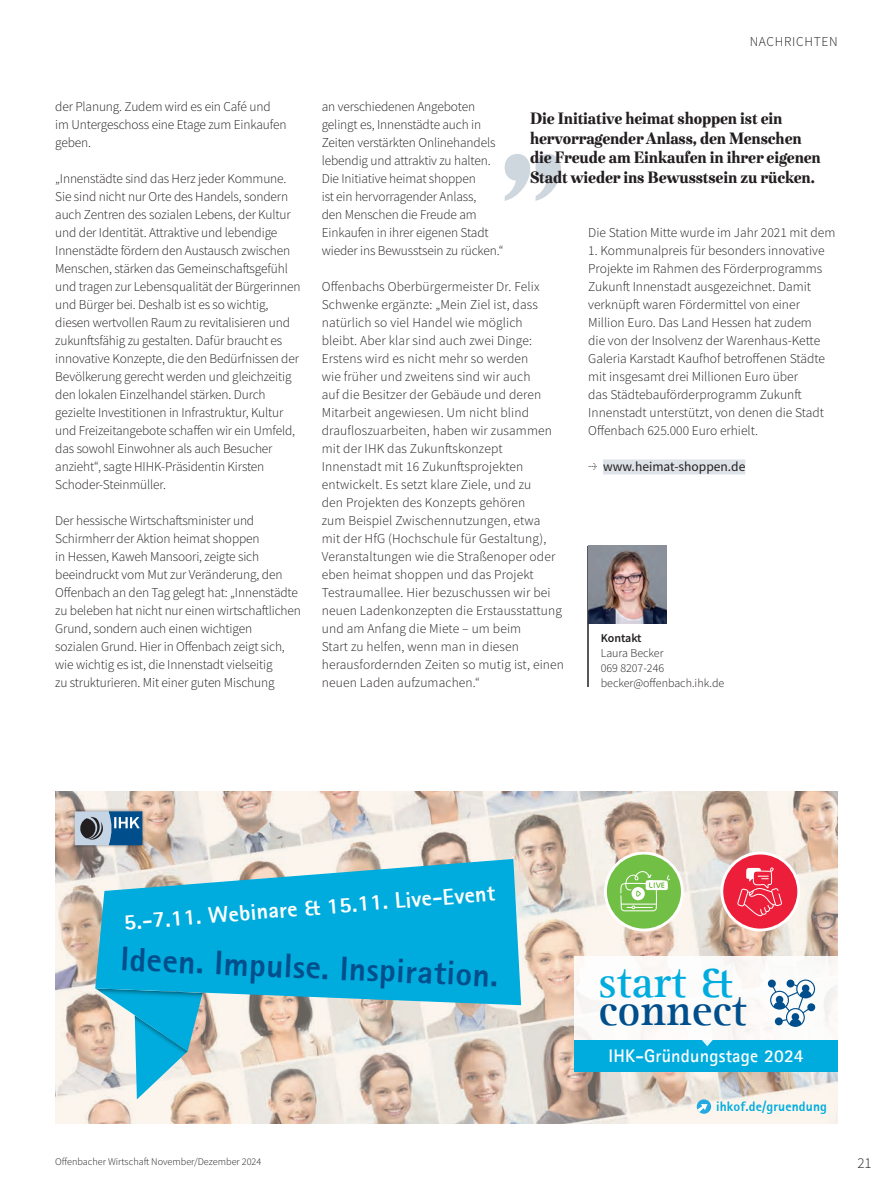
<style>
.page{position:relative;width:893px;height:1191px;background:#fff}
.page>*{position:absolute;margin:0;border:0;box-sizing:border-box;transform-origin:0 0}
.t1{font:700 44.55px "Agfa Rotis Serif";color:#004f8c}
.t2{font:700 44.55px "Agfa Rotis Serif";color:#00acdd}
.t3{font:800 33.45px "Agfa Rotis Sans Serif";color:#004f8c}
.t4{font:800 22.35px "Agfa Rotis Sans Serif";color:#fff}
.t5{font:700 18.15px "Agfa Rotis Sans Serif";letter-spacing:.01em;color:#fff}
.t6{font:900 16.5px/19.5px "Urge Text";letter-spacing:-.01em;color:#231f20}
.t7{font:300 15px "Source Sans Pro";color:#231f20}
.t8{font:300 13.5px/18px "Source Sans Pro";letter-spacing:-.01em;color:#231f20}
.t9{font:300 13.5px/18px "Source Sans Pro";letter-spacing:.01em;color:#231f20}
.t10{font:13.5px "Source Sans Pro";color:#231f20}
.t11{font:800 13.5px "Agfa Rotis Sans Serif";letter-spacing:.01em;color:#00acdd}
.t12{font:300 13.5px "Source Sans Pro";letter-spacing:.05em;color:#231f20}
.t13{font:300 12px/15px "Source Sans Pro";color:#231f20}
.t14{font:600 12px "Source Sans Pro";letter-spacing:-.005em;color:#231f20}
.t15{font:300 10.2px "Source Sans Pro";color:#231f20}
</style>
<div class="page">
<svg style="left:55px;top:791px;width:783px;height:332px;background:#dfd1c6"></svg>
<div style="left:72px;top:808px;width:73px;height:40px;background:#000001;opacity:.34"></div>
<svg style="left:75px;top:811px;width:67px;height:34px;background:#6287a6"></svg>
<svg style="left:604px;top:851px;width:80px;height:80px;background:#a7d388"></svg>
<svg style="left:95px;top:1005px;width:108px;height:94px;background:#8bc5d1"></svg>
<svg style="left:95px;top:859px;width:426px;height:146px;background:#24b2d9"></svg>
<svg style="left:720px;top:851px;width:80px;height:80px;background:#ec6a78"></svg>
<div style="left:574px;top:956px;width:264px;height:83px;background:#fff"></div>
<div style="left:575px;top:1039px;width:263px;height:32px;background:#00acdd"></div>
<svg style="left:701px;top:1039px;width:13px;height:7px"></svg>
<svg style="left:767px;top:979px;width:48px;height:48px"></svg>
<div style="left:697px;top:1099px;width:14px;height:14px;background:#24aae1;border-radius:50%"></div>
<svg style="left:697px;top:1104px;width:10px;height:8px"></svg>
<div style="left:603px;top:459px;width:142px;height:15px;background:#dde3e8"></div>
<svg style="left:505px;top:154px;width:56px;height:47px"></svg>
<hr style="left:587px;top:546px;width:2px;height:141px;background:#231f20">
<img style="left:589px;top:546px;width:78px;height:78px">
<p class="t8" style="left:55px;top:97px;width:233px">der Planung. Zudem wird es ein Café und im Untergeschoss eine Etage zum Einkaufen geben.</p>
<p class="t8" style="left:55px;top:169px;width:247px">„Innenstädte sind das Herz jeder Kommune.<br>Sie sind nicht nur Orte des Handels, sondern auch Zentren des sozialen Lebens, der Kultur und der Identität. Attraktive und lebendige Innenstädte fördern den Austausch zwischen Menschen, stärken das Gemeinschaftsgefühl und tragen zur Lebensqualität der Bürgerinnen und Bürger bei. Deshalb ist es so wichtig, diesen wertvollen Raum zu revitalisieren und zukunftsfähig zu gestalten. Dafür braucht es innovative Konzepte, die den Bedürfnissen der Bevölkerung gerecht werden und gleichzeitig den lokalen Einzelhandel stärken. Durch gezielte Investitionen in Infrastruktur, Kultur und Freizeitangebote schaffen wir ein Umfeld, das sowohl Einwohner als auch Besucher anzieht“, sagte HIHK-Präsidentin Kirsten Schoder-Steinmüller.</p>
<p class="t8" style="left:55px;top:511px;width:247px">Der hessische Wirtschaftsminister und Schirmherr der Aktion heimat shoppen<br>in Hessen, Kaweh Mansoori, zeigte sich beeindruckt vom Mut zur Veränderung, den Offenbach an den Tag gelegt hat: „Innenstädte zu beleben hat nicht nur einen wirtschaftlichen Grund, sondern auch einen wichtigen<br>sozialen Grund. Hier in Offenbach zeigt sich, wie wichtig es ist, die Innenstadt vielseitig<br>zu strukturieren. Mit einer guten Mischung</p>
<p class="t12" style="left:750px;top:33px;width:89px">NACHRICHTEN</p>
<p class="t8" style="left:322px;top:97px;width:183px">an verschiedenen Angeboten gelingt es, Innenstädte auch in<br>Zeiten verstärkten Onlinehandels lebendig und attraktiv zu halten.<br>Die Initiative heimat shoppen<br>ist ein hervorragender Anlass,<br>den Menschen die Freude am<br>Einkaufen in ihrer eigenen Stadt wieder ins Bewusstsein zu rücken.“</p>
<p class="t9" style="left:322px;top:277px;width:244px">Offenbachs Oberbürgermeister Dr. Felix Schwenke ergänzte: „Mein Ziel ist, dass natürlich so viel Handel wie möglich<br>bleibt. Aber klar sind auch zwei Dinge:<br>Erstens wird es nicht mehr so werden<br>wie früher und zweitens sind wir auch<br>auf die Besitzer der Gebäude und deren Mitarbeit angewiesen. Um nicht blind draufloszuarbeiten, haben wir zusammen mit der IHK das Zukunftskonzept Innenstadt mit 16 Zukunftsprojekten entwickelt. Es setzt klare Ziele, und zu<br>den Projekten des Konzepts gehören<br>zum Beispiel Zwischennutzungen, etwa<br>mit der HfG (Hochschule für Gestaltung), Veranstaltungen wie die Straßenoper oder eben heimat shoppen und das Projekt Testraumallee. Hier bezuschussen wir bei neuen Ladenkonzepten die Erstausstattung und am Anfang die Miete – um beim<br>Start zu helfen, wenn man in diesen herausfordernden Zeiten so mutig ist, einen neuen Laden aufzumachen.“</p>
<p class="t6" style="left:530px;top:109px;width:292px">Die Initiative heimat shoppen ist ein hervorragender Anlass, den Menschen die Freude am Einkaufen in ihrer eigenen Stadt wieder ins Bewusstsein zu rücken.</p>
<p class="t8" style="left:588px;top:223px;width:249px">Die Station Mitte wurde im Jahr 2021 mit dem</p>
<p class="t8" style="left:588px;top:241px;width:238px">1. Kommunalpreis für besonders innovative Projekte im Rahmen des Förderprogramms Zukunft Innenstadt ausgezeichnet. Damit verknüpft waren Fördermittel von einer Million Euro. Das Land Hessen hat zudem die von der Insolvenz der Warenhaus-Kette Galeria Karstadt Kaufhof betroffenen Städte mit insgesamt drei Millionen Euro über<br>das Städtebauförderprogramm Zukunft Innenstadt unterstützt, von denen die Stadt Offenbach 625.000 Euro erhielt.</p>
<p class="t10" style="left:603px;top:458px;width:144px">www.heimat-shoppen.de</p>
<p class="t14" style="left:601px;top:630px;width:42px">Kontakt</p>
<p class="t13" style="left:601px;top:645px;width:125px">Laura Becker<br>069 8207-246 becker@offenbach.ihk.de</p>
<h3 class="t4" style="left:123px;top:909px;width:374px;rotate:-5deg">5.-7.11. Webinare &amp; 15.11. Live-Event</h3>
<h2 class="t3" style="left:122px;top:936px;width:379px;rotate:3deg">Ideen. Impulse. Inspiration.</h2>
<p class="t15" style="left:55px;top:1155px;width:208px">Offenbacher Wirtschaft November/Dezember 2024</p>
<h1 class="t2" style="left:598px;top:955px;width:136px">start &amp;</h1>
<h1 class="t1" style="left:598px;top:983px;width:149px">connect</h1>
<h3 class="t5" style="left:609px;top:1044px;width:197px">IHK-Gründungstage 2024</h3>
<p class="t11" style="left:716px;top:1097px;width:112px">ihkof.de/gruendung</p>
<p class="t7" style="left:857px;top:1154px;width:16px">21</p>
</div>
